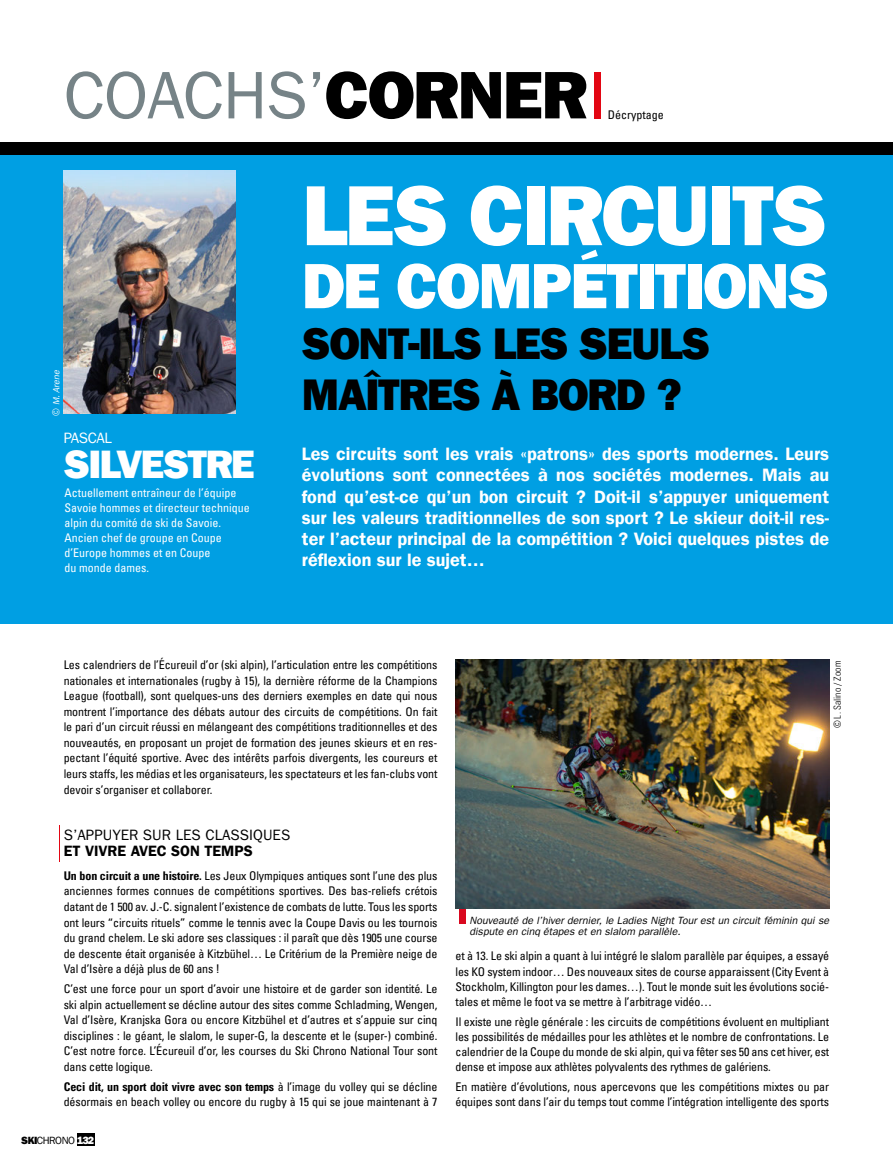
<style>
.page{position:relative;width:893px;height:1170px;background:#fff}
.page>*{position:absolute;margin:0;border:0;box-sizing:border-box;transform-origin:0 0}
.t1{font:800 85.65px "Franklin Gothic";letter-spacing:-.03em;color:#fff}
.t2{font:67.5px "Franklin Gothic";letter-spacing:-.025em;color:#768387}
.t3{font:800 64.2px "Franklin Gothic";letter-spacing:-.03em;color:#fff}
.t4{font:800 44.4px/51px "Franklin Gothic";letter-spacing:-.03em;color:#000}
.t5{font:800 39.75px "Franklin Gothic";letter-spacing:-.04em;color:#fff}
.t6{font:600 18px/21px "Franklin Gothic";color:#fff;text-align:justify}
.t7{font:15px "Franklin Gothic";color:#000}
.t8{font:600 15px "Franklin Gothic";color:#000}
.t9{font:15px "Franklin Gothic";letter-spacing:-.025em;color:#fff}
.t10{font:condensed 12px/15.6px "Univers";letter-spacing:-.01em;color:#000;text-align:justify}
.t11{font:condensed 12px/15px "Univers";color:#fff}
.t12{font:italic 10.5px/10.5px "Franklin Gothic";color:#000}
.t13{font:10.5px "Franklin Gothic";letter-spacing:-.05em;color:#000}
.t14{font:300 condensed 9.75px "Univers";letter-spacing:.015em;color:#000}
.t15{font:italic 9px "Franklin Gothic";color:#fff}
.s1{font-weight:800;color:#000}
.s2{font-family:"Univers";font-weight:300;font-style:normal;font-stretch:condensed;font-size:9.75px}
.s3{font-weight:700}
.s4{font-weight:800}
.s5{font-weight:800;color:#fff}
</style>
<div class="page">
<div style="left:0;top:154px;width:893px;height:469px;background:#009fe3"></div>
<div style="left:0;top:142px;width:893px;height:12px;background:#000"></div>
<div style="left:594px;top:72px;width:6px;height:47px;background:#e30613"></div>
<hr style="left:59px;top:825px;width:1px;height:36px;background:#e30613">
<img style="left:64px;top:170px;width:171px;height:243px">
<div style="left:77px;top:1133px;width:17px;height:12px;background:#000"></div>
<img style="left:455px;top:659px;width:374px;height:249px">
<div style="left:459px;top:908px;width:6px;height:15px;background:#d9081f"></div>
<h2 class="t2" style="left:64px;top:57px;width:525px">COACHS’<span class="s1">CORNER</span></h2>
<p class="t10" style="left:608px;top:107px;width:57px">Décryptage</p>
<p class="t15" style="left:51px;top:416px;width:48px;rotate:-90deg"><span class="s2">©</span> M. Arene</p>
<p class="t9" style="left:64px;top:429px;width:50px">PASCAL</p>
<h3 class="t5" style="left:64px;top:441px;width:193px">SILVESTRE</h3>
<p class="t11" style="left:64px;top:485px;width:187px">Actuellement entraîneur de l’équipe<br>Savoie hommes et directeur technique alpin du comité de ski de Savoie.<br>Ancien chef de groupe en Coupe d’Europe hommes et en Coupe<br>du monde dames.</p>
<h1 class="t1" style="left:302px;top:165px;width:527px">LES CIRCUITS</h1>
<h3 class="t3" style="left:302px;top:248px;width:529px">DE COMPÉTITIONS</h3>
<h3 class="t4" style="left:302px;top:317px;width:410px">SONT-ILS LES SEULS<br>MAÎTRES À BORD ?</h3>
<p class="t6" style="left:302px;top:443px;width:529px">Les circuits sont les vrais «patrons» des sports modernes. Leurs évolutions sont connectées à nos sociétés modernes. Mais au fond qu’est-ce qu’un bon circuit ? Doit-il s’appuyer uniquement sur les valeurs traditionnelles de son sport ? Le skieur doit-il res&shy;ter l’acteur principal de la compétition ? Voici quelques pistes de réflexion sur le sujet…</p>
<p class="t10" style="left:64px;top:656px;width:375px">Les calendriers de l’Écureuil d’or (ski alpin), l’articulation entre les compétitions nationales et internationales (rugby à 15), la dernière réforme de la Champions League (football), sont quelques-uns des derniers exemples en date qui nous montrent l’importance des débats autour des circuits de compétitions. On fait le pari d’un circuit réussi en mélangeant des compétitions traditionnelles et des nouveautés, en proposant un projet de formation des jeunes skieurs et en res&shy;pectant l’équité sportive. Avec des intérêts parfois divergents, les coureurs et leurs staffs, les médias et les organisateurs, les spectateurs et les fan-clubs vont devoir s’organiser et collaborer.</p>
<p class="t7" style="left:64px;top:826px;width:228px">S’APPUYER SUR LES CLASSIQUES</p>
<p class="t8" style="left:64px;top:841px;width:190px">ET VIVRE AVEC SON TEMPS</p>
<p class="t10" style="left:64px;top:867px;width:375px"><span class="s3">Un bon circuit a une histoire.</span> Les Jeux Olympiques antiques sont l’une des plus anciennes formes connues de compétitions sportives. Des bas-reliefs crétois datant de 1 500 av. J.-C. signalent l’existence de combats de lutte. Tous les sports ont leurs “circuits rituels” comme le tennis avec la Coupe Davis ou les tournois du grand chelem. Le ski adore ses classiques : il paraît que dès 1905 une course de descente était organisée à Kitzbühel… Le Critérium de la Première neige de Val d’Isère a déjà plus de 60 ans !</p>
<p class="t10" style="left:64px;top:980px;width:375px">C’est une force pour un sport d’avoir une histoire et de garder son identité. Le ski alpin actuellement se décline autour des sites comme Schladming, Wengen, Val d’Isère, Kranjska Gora ou encore Kitzbühel et d’autres et s’appuie sur cinq disciplines : le géant, le slalom, le super-G, la descente et le (super-) combiné.<br>C’est notre force. L’Écureuil d’or, les courses du Ski Chrono National Tour sont dans cette logique.</p>
<p class="t10" style="left:64px;top:1078px;width:375px"><span class="s3">Ceci dit, un sport doit vivre avec son temps</span> à l’image du volley qui se décline désormais en beach volley ou encore du rugby à 15 qui se joue maintenant à 7</p>
<p class="t13" style="left:21px;top:1134px;width:74px"><span class="s4">SKI</span>CHRONO <span class="s5">132</span></p>
<p class="t14" style="left:832px;top:728px;width:69px;rotate:-90deg">© L. Salino / Zoom</p>
<p class="t12" style="left:469px;top:915px;width:361px">Nouveauté de l’hiver dernier, le Ladies Night Tour est un circuit féminin qui se dispute en cinq étapes et en slalom parallèle.</p>
<p class="t10" style="left:455px;top:948px;width:375px">et à 13. Le ski alpin a quant à lui intégré le slalom parallèle par équipes, a essayé les KO system indoor… Des nouveaux sites de course apparaissent (City Event à Stockholm, Killington pour les dames…). Tout le monde suit les évolutions socié&shy;tales et même le foot va se mettre à l’arbitrage vidéo…</p>
<p class="t10" style="left:455px;top:1013px;width:375px">Il existe une règle générale : les circuits de compétitions évoluent en multipliant les possibilités de médailles pour les athlètes et le nombre de confrontations. Le calendrier de la Coupe du monde de ski alpin, qui va fêter ses 50 ans cet hiver, est dense et impose aux athlètes polyvalents des rythmes de galériens.</p>
<p class="t10" style="left:455px;top:1078px;width:375px">En matière d’évolutions, nous apercevons que les compétitions mixtes ou par équipes sont dans l’air du temps tout comme l’intégration intelligente des sports</p>
</div>
